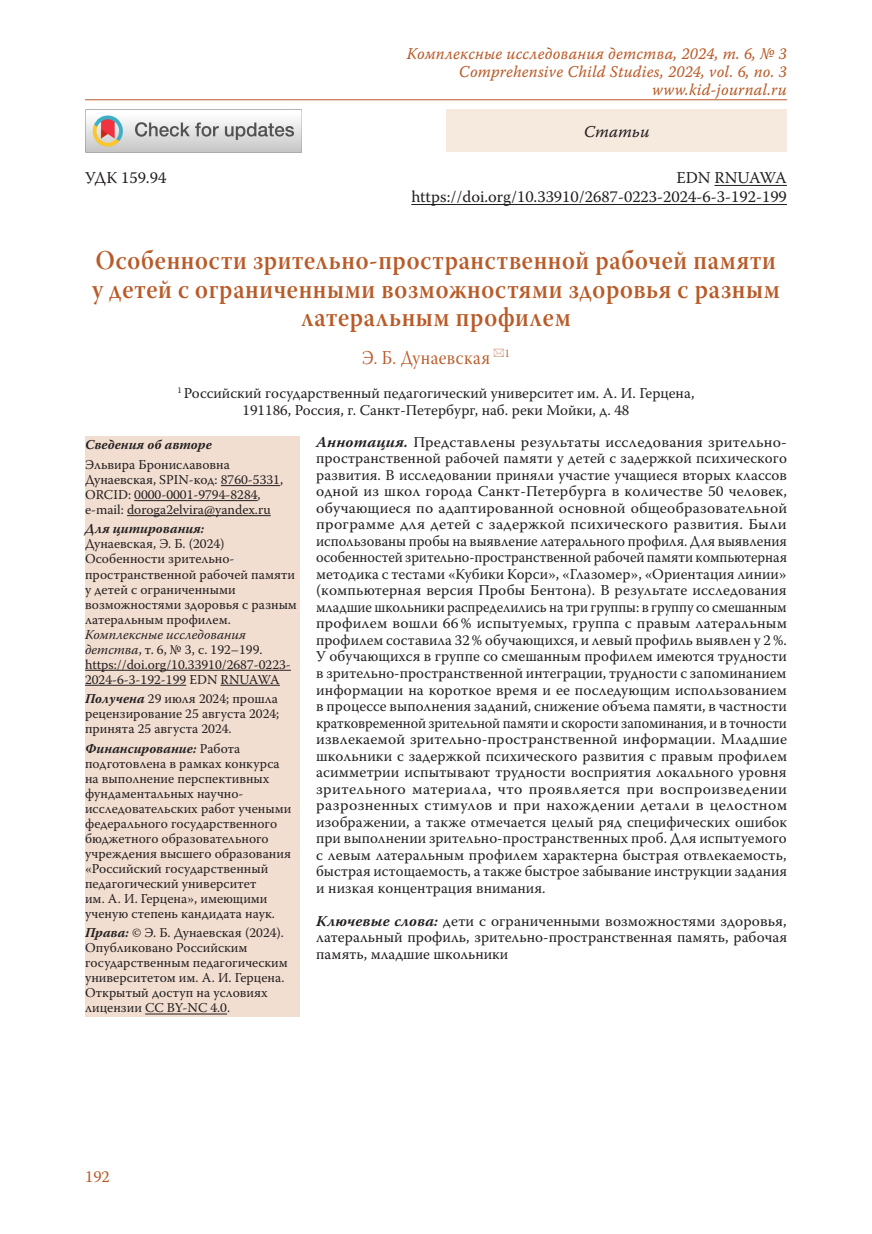
<style>
.page{position:relative;width:872px;height:1234px;background:#fff}
.page>*{position:absolute;margin:0;border:0;box-sizing:border-box;transform-origin:0 0}
.Заголовок_1{font:27px/28.5px "Warnock Pro Semibold Subh";letter-spacing:.025em;color:#b95b28;text-align:center;scale:.9 1}
.Заголовок_2{font:19.5px "Warnock Pro Subh";letter-spacing:.025em;color:#b95b28;scale:.9 1}
.t1{font:16.5px/18px "Warnock Pro It Capt";letter-spacing:.01em;color:#b95b28;text-align:right;scale:.95 1}
.Body{font:16.5px "Warnock Pro";color:#231f20}
.t2{font:16.5px "Warnock Pro It Capt";color:#231f20}
.t3{font:16.5px "Warnock Pro";color:#b95b28}
.Annotation{font:15px/16.5px "Warnock Pro";letter-spacing:.005em;color:#231f20;text-align:justify;scale:1.04 1}
.Annotation-2{font:15px/16.5px "Warnock Pro";letter-spacing:.005em;color:#231f20;text-align:justify}
.Affiliation{font:15px/16.5px "Warnock Pro";color:#231f20;text-align:center}
.Affiliation_info{font:13.5px/15px "Warnock Pro";color:#231f20}
.Affiliation_info-2{font:italic 700 13.5px "Warnock Pro";color:#231f20}
.s1{font-weight:700;font-style:italic}
.s2{font-style:italic}
</style>
<div class="page">
<hr style="left:85px;top:99px;width:702px;height:1px;background:#b95b28">
<hr style="left:714px;top:185px;width:73px;height:1px;background:#231f20">
<hr style="left:411px;top:204px;width:376px;height:1px;background:#231f20">
<img style="left:85px;top:109px;width:217px;height:43px">
<div style="left:446px;top:109px;width:341px;height:43px;background:#f6e9de"></div>
<div style="left:85px;top:436px;width:214px;height:580px;background:#f2ded0"></div>
<hr style="left:221px;top:485px;width:59px;height:1px;background:#231f20">
<hr style="left:134px;top:500px;width:124px;height:1px;background:#231f20">
<hr style="left:127px;top:515px;width:144px;height:1px;background:#231f20">
<hr style="left:85px;top:669px;width:206px;height:1px;background:#231f20">
<hr style="left:85px;top:684px;width:101px;height:1px;background:#231f20">
<hr style="left:221px;top:684px;width:59px;height:1px;background:#231f20">
<hr style="left:145px;top:1013px;width:82px;height:1px;background:#231f20">
<p class="t1" style="left:407px;top:44px;width:401px">Комплексные исследования детства, 2024, т. 6, № 3<br>Comprehensive Child Studies, 2024, vol. 6, no. 3 www.kid-journal.ru</p>
<p class="t2" style="left:584px;top:121px;width:67px">Статьи</p>
<p class="Body" style="left:85px;top:168px;width:83px">УДК 159.94</p>
<p class="Body" style="left:676px;top:168px;width:112px">EDN RNUAWA</p>
<p class="Body" style="left:411px;top:187px;width:377px">https://doi.org/10.33910/2687-0223-2024-6-3-192-199</p>
<p class="Заголовок_1" style="left:92px;top:245px;width:766px">Особенности зрительно-пространственной рабочей памяти у детей с ограниченными возможностями здоровья с разным латеральным профилем</p>
<p class="Заголовок_2" style="left:362px;top:346px;width:165px">Э. Б. Дунаевская <sup>1</sup></p>
<p class="Affiliation" style="left:177px;top:384px;width:519px"><sup>1</sup> Российский государственный педагогический университет им. А. И. Герцена,<br>191186, Россия, г. Санкт-Петербург, наб. реки Мойки, д. 48</p>
<p class="Affiliation_info-2" style="left:85px;top:437px;width:128px">Сведения об авторе</p>
<p class="Affiliation_info" style="left:85px;top:456px;width:200px">Эльвира Брониславовна<br>Дунаевская, SPIN-код: 8760-5331,<br>ORCID: 0000-0001-9794-8284, e-mail: doroga2elvira@yandex.ru</p>
<p class="Affiliation_info" style="left:85px;top:521px;width:213px"><span class="s1">Для цитирования:<br></span>Дунаевская, Э. Б. (2024)<br>Особенности зрительно&shy;пространственной рабочей памяти у детей с ограниченными возможностями здоровья с разным латеральным профилем.<br><span class="s2">Комплексные исследования детства</span>, т. 6, № 3, с. 192–199. https://doi.org/10.33910/2687-0223-<br>2024-6-3-192-199 EDN RNUAWA</p>
<p class="Affiliation_info" style="left:85px;top:690px;width:196px;text-align:justify"><span class="s1">Получена</span> 29 июля 2024; прошла рецензирование 25 августа 2024; принята 25 августа 2024.</p>
<p class="Affiliation_info" style="left:85px;top:740px;width:208px"><span class="s1">Финансирование:</span> Работа подготовлена в рамках конкурса на выполнение перспективных фундаментальных научно&shy;исследовательских работ учеными федерального государственного бюджетного образовательного учреждения высшего образования «Российский государственный педагогический университет<br>им. А. И. Герцена», имеющими ученую степень кандидата наук.</p>
<p class="Affiliation_info" style="left:85px;top:924px;width:204px"><span class="s1">Права:</span> © Э. Б. Дунаевская (2024).<br>Опубликовано Российским государственным педагогическим университетом им. А. И. Герцена.<br>Открытый доступ на условиях лицензии CC BY-NC 4.0.</p>
<p class="Annotation" style="left:316px;top:433px;width:454px"><span class="s1">Аннотация.</span> Представлены результаты исследования зрительно&shy;пространственной рабочей памяти у детей с задержкой психического развития. В исследовании приняли участие учащиеся вторых классов одной из школ города Санкт-Петербурга в количестве 50 человек, обучающиеся по адаптированной основной общеобразовательной программе для детей с задержкой психического развития. Были использованы пробы на выявление латерального профиля. Для выявления особенностей зрительно-пространственной рабочей памяти компьютерная методика с тестами «Кубики Корси», «Глазомер», «Ориентация линии» (компьютерная версия Пробы Бентона). В результате исследования младшие школьники распределились на три группы: в группу со смешанным профилем вошли 66% испытуемых, группа с правым латеральным профилем составила 32% обучающихся, и левый профиль выявлен у 2%.<br>У обучающихся в группе со смешанным профилем имеются трудности в зрительно-пространственной интеграции, трудности с запоминанием информации на короткое время и ее последующим использованием в процессе выполнения заданий, снижение объема памяти, в частности кратковременной зрительной памяти и скорости запоминания, и в точности извлекаемой зрительно-пространственной информации. Младшие школьники с задержкой психического развития с правым профилем асимметрии испытывают трудности восприятия локального уровня зрительного материала, что проявляется при воспроизведении разрозненных стимулов и при нахождении детали в целостном изображении, а также отмечается целый ряд специфических ошибок при выполнении зрительно-пространственных проб. Для испытуемого с левым латеральным профилем характерна быстрая отвлекаемость, быстрая истощаемость, а также быстрое забывание инструкции задания и низкая концентрация внимания.</p>
<p class="Annotation-2" style="left:316px;top:912px;width:472px"><span class="s1">Ключевые слова:</span> дети с ограниченными возможностями здоровья, латеральный профиль, зрительно-пространственная память, рабочая память, младшие школьники</p>
<p class="t3" style="left:85px;top:1166px;width:26px">192</p>
</div>
